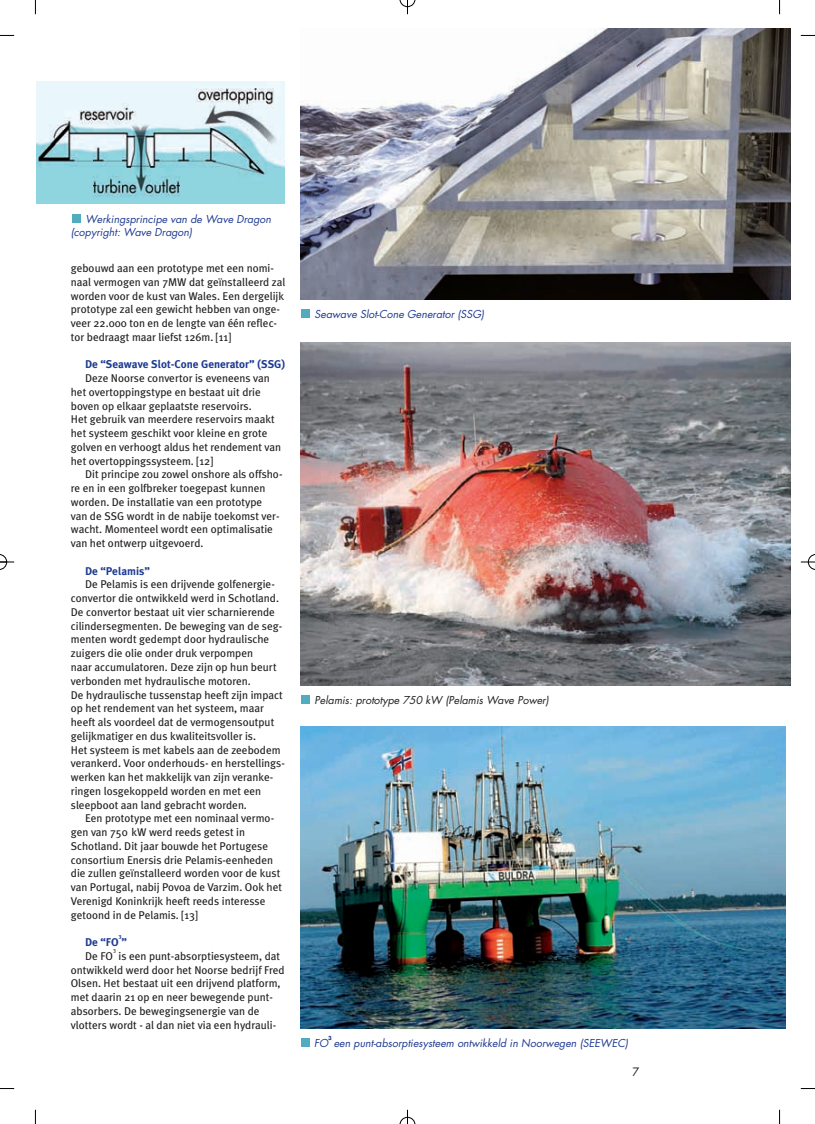
<style>
.page{position:relative;width:815px;height:1124px;background:#fff}
.page>*{position:absolute;margin:0;border:0;box-sizing:border-box;transform-origin:0 0}
.t1{font:11.25px/13.8px "Meta Plus";color:#231f20}
.t2{font:700 11.25px "Meta Plus";color:#1e3b92}
.t3{font:11.25px "Futura";color:#231f20}
.t4{font:italic 10.62px/12.5px "Futura";color:#1e3b92}
.t5{font:italic 10.62px "Futura";color:#231f20}
.t6{font:700 5.62px "Meta Plus";color:#1e3b92}
.t7{font:5.62px "Meta Plus";color:#231f20}
.t8{font:700 5.25px "Futura";color:#1e3b92}
</style>
<div class="page">
<img style="left:36px;top:82px;width:249px;height:121px">
<img style="left:300px;top:28px;width:490px;height:271px">
<img style="left:300px;top:342px;width:490px;height:343px">
<div style="left:72px;top:214px;width:9px;height:9px;background:#52acbf"></div>
<div style="left:301px;top:309px;width:9px;height:9px;background:#52acbf"></div>
<div style="left:301px;top:694px;width:9px;height:9px;background:#52acbf"></div>
<div style="left:301px;top:1038px;width:8px;height:9px;background:#52acbf"></div>
<img style="left:300px;top:726px;width:485px;height:302px">
<svg style="left:35px;top:0;width:1px;height:14px"></svg>
<svg style="left:0;top:35px;width:14px;height:1px"></svg>
<svg style="left:779px;top:0;width:1px;height:14px"></svg>
<svg style="left:801px;top:35px;width:14px;height:1px"></svg>
<svg style="left:35px;top:1109px;width:1px;height:14px"></svg>
<svg style="left:0;top:1088px;width:14px;height:1px"></svg>
<svg style="left:779px;top:1109px;width:1px;height:14px"></svg>
<svg style="left:801px;top:1088px;width:14px;height:1px"></svg>
<svg style="left:400px;top:0;width:15px;height:14px"></svg>
<svg style="left:400px;top:1109px;width:15px;height:14px"></svg>
<svg style="left:0;top:554px;width:14px;height:15px"></svg>
<svg style="left:801px;top:554px;width:14px;height:15px"></svg>
<p class="t4" style="left:71px;top:214px;width:204px;text-indent:15px">Werkingsprincipe van de Wave Dragon (copyright: Wave Dragon)</p>
<p class="t1" style="left:71px;top:262px;width:216px">gebouwd aan een prototype met een nomi&shy;naal vermogen van 7MW dat geïnstalleerd zal worden voor de kust van Wales. Een dergelijk prototype zal een gewicht hebben van onge&shy;veer 22.000 ton en de lengte van één reflec&shy;tor bedraagt maar liefst 126m. [11]</p>
<p class="t2" style="left:85px;top:360px;width:202px">De “Seawave Slot-Cone Generator” (SSG)</p>
<p class="t1" style="left:71px;top:372px;width:212px;text-indent:14px">Deze Noorse convertor is eveneens van het overtoppingstype en bestaat uit drie boven op elkaar geplaatste reservoirs.<br>Het gebruik van meerdere reservoirs maakt het systeem geschikt voor kleine en grote golven en verhoogt aldus het rendement van het overtoppingssysteem. [12]</p>
<p class="t1" style="left:71px;top:468px;width:213px;text-indent:14px">Dit principe zou zowel onshore als offsho&shy;re en in een golfbreker toegepast kunnen worden. De installatie van een prototype<br>van de SSG wordt in de nabije toekomst ver&shy;wacht. Momenteel wordt een optimalisatie van het ontwerp uitgevoerd.</p>
<p class="t2" style="left:85px;top:566px;width:67px">De “Pelamis”</p>
<p class="t1" style="left:71px;top:578px;width:215px;text-indent:14px">De Pelamis is een drijvende golfenergie&shy;convertor die ontwikkeld werd in Schotland.<br>De convertor bestaat uit vier scharnierende cilindersegmenten. De beweging van de seg&shy;menten wordt gedempt door hydraulische zuigers die olie onder druk verpompen<br>naar accumulatoren. Deze zijn op hun beurt verbonden met hydraulische motoren.<br>De hydraulische tussenstap heeft zijn impact op het rendement van het systeem, maar heeft als voordeel dat de vermogensoutput gelijkmatiger en dus kwaliteitsvoller is.<br>Het systeem is met kabels aan de zeebodem verankerd. Voor onderhouds- en herstellings&shy;werken kan het makkelijk van zijn veranke&shy;ringen losgekoppeld worden en met een sleepboot aan land gebracht worden.</p>
<p class="t1" style="left:71px;top:812px;width:213px;text-indent:14px">Een prototype met een nominaal vermo&shy;gen van 750 kW werd reeds getest in Schotland. Dit jaar bouwde het Portugese consortium Enersis drie Pelamis-eenheden die zullen geïnstalleerd worden voor de kust van Portugal, nabij Povoa de Varzim. Ook het Verenigd Koninkrijk heeft reeds interesse getoond in de Pelamis. [13]</p>
<p class="t2" style="left:85px;top:937px;width:44px">De “FO ”</p>
<p class="t6" style="left:119px;top:933px;width:4px">3</p>
<p class="t7" style="left:113px;top:947px;width:4px">3</p>
<p class="t1" style="left:71px;top:949px;width:215px;text-indent:48px">is een punt-absorptiesysteem, dat ontwikkeld werd door het Noorse bedrijf Fred Olsen. Het bestaat uit een drijvend platform, met daarin 21 op en neer bewegende punt&shy;absorbers. De bewegingsenergie van de vlotters wordt - al dan niet via een hydrauli-</p>
<p class="t1" style="left:85px;top:949px;width:29px">De FO</p>
<p class="t4" style="left:315px;top:309px;width:173px">Seawave Slot-Cone Generator (SSG)</p>
<p class="t5" style="left:315px;top:694px;width:238px">Pelamis: prototype 750 kW (Pelamis Wave Power)</p>
<p class="t8" style="left:328px;top:1035px;width:5px">3</p>
<p class="t4" style="left:314px;top:1037px;width:317px">FO een punt-absorptiesysteem ontwikkeld in Noorwegen (SEEWEC)</p>
<p class="t3" style="left:633px;top:1066px;width:8px">7</p>
</div>
